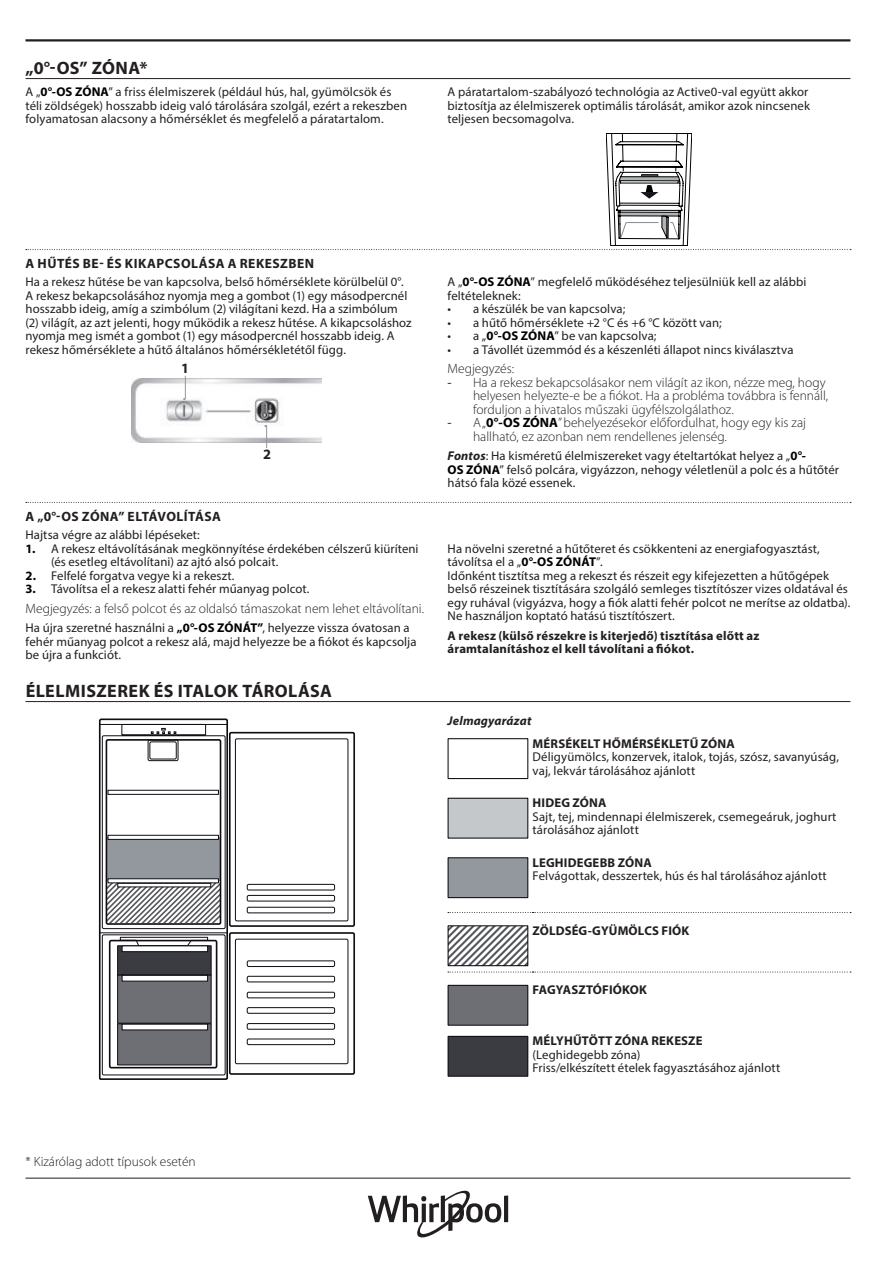
<style>
.page{position:relative;width:893px;height:1263px;background:#fff}
.page>*{position:absolute;margin:0;border:0;box-sizing:border-box;transform-origin:0 0}
.t1{font:700 18px "Myriad Pro";letter-spacing:.02em;color:#231f20}
.t2{font:17.85px "Times";color:#939598}
.t3{font:700 14.25px "Myriad Pro";color:#231f20}
.t4{font:300 13.5px/13.5px "Myriad Pro";color:#231f20}
.t5{font:700 13.5px "Myriad Pro";letter-spacing:.035em;color:#231f20}
.t6{font:12.75px/13.5px "Myriad Pro";letter-spacing:.01em;color:#231f20}
.t7{font:700 12.75px/13.5px "Myriad Pro";letter-spacing:.01em;color:#231f20}
.t8{font:italic 700 12.75px "Myriad Pro";letter-spacing:.015em;color:#231f20}
.s1{font-weight:700;color:#000001}
.s2{font-weight:400}
.s3{font-weight:700;font-style:italic}
</style>
<div class="page">
<hr style="left:26px;top:1178px;width:824px;height:1px;background:#231f20">
<hr style="left:26px;top:39px;width:824px;height:3px;background:#231f20">
<hr style="left:504px;top:1195px;width:4px;height:27px;background:#231f20">
<svg style="left:368px;top:1191px;width:133px;height:46px"></svg>
<hr style="left:26px;top:78px;width:824px;height:1px;background:#231f20">
<svg style="left:26px;top:133px;width:825px;height:117px"></svg>
<img style="left:132px;top:379px;width:190px;height:63px">
<svg style="left:185px;top:376px;width:1px;height:23px"></svg>
<svg style="left:266px;top:425px;width:1px;height:23px"></svg>
<svg style="left:26px;top:502px;width:825px;height:1px"></svg>
<hr style="left:26px;top:701px;width:824px;height:1px;background:#231f20">
<svg style="left:448px;top:972px;width:403px;height:1px"></svg>
<svg style="left:448px;top:912px;width:403px;height:1px"></svg>
<svg style="left:99px;top:718px;width:130px;height:362px"></svg>
<svg style="left:99px;top:731px;width:256px;height:344px"></svg>
<div style="left:117px;top:945px;width:95px;height:30px;background:#3b3c41;border:1px solid #0f0c12"></div>
<div style="left:117px;top:975px;width:95px;height:48px;background:#6d6f75;border:1px solid #0f0c12"></div>
<div style="left:117px;top:1023px;width:95px;height:42px;background:#6d6f75;border:1px solid #0f0c12"></div>
<div style="left:122px;top:945px;width:86px;height:7px;background:#fff;border:1px solid #0f0c12"></div>
<svg style="left:122px;top:975px;width:86px;height:6px"></svg>
<svg style="left:122px;top:1024px;width:86px;height:6px"></svg>
<div style="left:448px;top:738px;width:80px;height:41px;border:1px solid #0f0c12"></div>
<div style="left:448px;top:798px;width:80px;height:40px;background:#c4c8cb"></div>
<div style="left:448px;top:798px;width:80px;height:41px;border:1px solid #0f0c12"></div>
<div style="left:448px;top:858px;width:80px;height:40px;background:#93989e"></div>
<div style="left:448px;top:857px;width:80px;height:41px;border:1px solid #0f0c12"></div>
<svg style="left:450px;top:927px;width:76px;height:37px"></svg>
<div style="left:448px;top:925px;width:80px;height:41px;border:1px solid #0f0c12"></div>
<div style="left:448px;top:985px;width:80px;height:40px;background:#6d6f75"></div>
<div style="left:448px;top:985px;width:80px;height:41px;border:1px solid #0f0c12"></div>
<div style="left:448px;top:1036px;width:80px;height:40px;background:#3b3c41"></div>
<div style="left:448px;top:1036px;width:80px;height:41px;border:1px solid #0f0c12"></div>
<h1 class="t1" style="left:26px;top:56px;width:124px">„0°-OS” ZÓNA*</h1>
<p class="t6" style="left:26px;top:85px;width:383px">A „<span class="s1">0°-OS ZÓNA</span>” a friss élelmiszerek (például hús, hal, gyümölcsök és téli zöldségek) hosszabb ideig való tárolására szolgál, ezért a rekeszben folyamatosan alacsony a hőmérséklet és megfelelő a páratartalom.</p>
<p class="t6" style="left:448px;top:85px;width:364px">A páratartalom-szabályozó technológia az Active0-val együtt akkor biztosítja az élelmiszerek optimális tárolását, amikor azok nincsenek teljesen becsomagolva.</p>
<p class="t5" style="left:26px;top:255px;width:290px">A HŰTÉS BE- ÉS KIKAPCSOLÁSA A REKESZBEN</p>
<p class="t6" style="left:26px;top:275px;width:388px">Ha a rekesz hűtése be van kapcsolva, belső hőmérséklete körülbelül 0°.<br>A rekesz bekapcsolásához nyomja meg a gombot (1) egy másodpercnél hosszabb ideig, amíg a szimbólum (2) világítani kezd. Ha a szimbólum (2) világít, az azt jelenti, hogy működik a rekesz hűtése. A kikapcsoláshoz nyomja meg ismét a gombot (1) egy másodpercnél hosszabb ideig. A rekesz hőmérséklete a hűtő általános hőmérsékletétől függ.</p>
<p class="t3" style="left:181px;top:359px;width:9px">1</p>
<h2 class="t2" style="left:182px;top:383px;width:5px">.</h2>
<h2 class="t2" style="left:264px;top:410px;width:5px">.</h2>
<p class="t3" style="left:263px;top:445px;width:9px">2</p>
<p class="t5" style="left:26px;top:508px;width:197px">A „0°-OS ZÓNA” ELTÁVOLÍTÁSA</p>
<p class="t6" style="left:26px;top:528px;width:176px">Hajtsa végre az alábbi lépéseket:</p>
<p class="t6" style="left:51px;top:541px;width:369px;text-indent:-26px"><span class="s1">1.</span> A rekesz eltávolításának megkönnyítése érdekében célszerű kiüríteni (és esetleg eltávolítani) az ajtó alsó polcait.</p>
<p class="t6" style="left:26px;top:568px;width:211px"><span class="s1">2.</span> Felfelé forgatva vegye ki a rekeszt.</p>
<p class="t6" style="left:26px;top:582px;width:286px"><span class="s1">3.</span> Távolítsa el a rekesz alatti fehér műanyag polcot.</p>
<p class="t4" style="left:26px;top:601px;width:400px">Megjegyzés: a felső polcot és az oldalsó támaszokat nem lehet eltávolítani.</p>
<p class="t6" style="left:26px;top:621px;width:393px">Ha újra szeretné használni a <span class="s1">„0°-OS ZÓNÁT”</span>, helyezze vissza óvatosan a fehér műanyag polcot a rekesz alá, majd helyezze be a fiókot és kapcsolja be újra a funkciót.</p>
<h1 class="t1" style="left:26px;top:679px;width:308px">ÉLELMISZEREK ÉS ITALOK TÁROLÁSA</h1>
<p class="t6" style="left:448px;top:275px;width:360px">A „<span class="s1">0°-OS ZÓNA</span>” megfelelő működéséhez teljesülniük kell az alábbi feltételeknek:</p>
<p class="t6" style="left:448px;top:302px;width:179px">• a készülék be van kapcsolva;</p>
<p class="t6" style="left:448px;top:315px;width:276px">• a hűtő hőmérséklete +2 °C és +6 °C között van;</p>
<p class="t6" style="left:448px;top:329px;width:210px">• a „<span class="s1">0°-OS ZÓNA</span>” be van kapcsolva;</p>
<p class="t6" style="left:448px;top:342px;width:348px">• a Távollét üzemmód és a készenléti állapot nincs kiválasztva</p>
<p class="t4" style="left:448px;top:362px;width:68px">Megjegyzés:</p>
<p class="t4" style="left:473px;top:375px;width:357px;text-indent:-26px"><span class="s2">-</span> Ha a rekesz bekapcsolásakor nem világít az ikon, nézze meg, hogy helyesen helyezte-e be a fiókot. Ha a probléma továbbra is fennáll, forduljon a hivatalos műszaki ügyfélszolgálathoz.</p>
<p class="t4" style="left:473px;top:416px;width:334px;text-indent:-26px"><span class="s2">-</span> A „<span class="s1">0°-OS ZÓNA</span>” behelyezésekor előfordulhat, hogy egy kis zaj hallható, ez azonban nem rendellenes jelenség.</p>
<p class="t6" style="left:448px;top:449px;width:393px"><span class="s3">Fontos</span>: Ha kisméretű élelmiszereket vagy ételtartókat helyez a „<span class="s1">0°-<br>OS ZÓNA</span>” felső polcára, vigyázzon, nehogy véletlenül a polc és a hűtőtér hátsó fala közé essenek.</p>
<p class="t6" style="left:448px;top:541px;width:404px">Ha növelni szeretné a hűtőteret és csökkenteni az energiafogyasztást, távolítsa el a „<span class="s1">0°-OS ZÓNÁT</span>”.<br>Időnként tisztítsa meg a rekeszt és részeit egy kifejezetten a hűtőgépek belső részeinek tisztítására szolgáló semleges tisztítószer vizes oldatával és egy ruhával (vigyázva, hogy a fiók alatti fehér polcot ne merítse az oldatba).<br>Ne használjon koptató hatású tisztítószert.</p>
<p class="t7" style="left:448px;top:628px;width:313px">A rekesz (külső részekre is kiterjedő) tisztítása előtt az áramtalanításhoz el kell távolítani a fiókot.</p>
<p class="t8" style="left:448px;top:713px;width:85px">Jelmagyarázat</p>
<p class="t7" style="left:533px;top:736px;width:204px">MÉRSÉKELT HŐMÉRSÉKLETŰ ZÓNA</p>
<p class="t6" style="left:533px;top:750px;width:308px">Déligyümölcs, konzervek, italok, tojás, szósz, savanyúság, vaj, lekvár tárolásához ajánlott</p>
<p class="t7" style="left:533px;top:796px;width:75px">HIDEG ZÓNA</p>
<p class="t6" style="left:533px;top:809px;width:305px">Sajt, tej, mindennapi élelmiszerek, csemegeáruk, joghurt tárolásához ajánlott</p>
<p class="t7" style="left:533px;top:855px;width:121px">LEGHIDEGEBB ZÓNA</p>
<p class="t6" style="left:533px;top:869px;width:296px">Felvágottak, desszertek, hús és hal tárolásához ajánlott</p>
<p class="t7" style="left:533px;top:923px;width:158px">ZÖLDSÉG-GYÜMÖLCS FIÓK</p>
<p class="t7" style="left:533px;top:983px;width:116px">FAGYASZTÓFIÓKOK</p>
<p class="t7" style="left:533px;top:1034px;width:171px">MÉLYHŰTÖTT ZÓNA REKESZE</p>
<p class="t6" style="left:533px;top:1048px;width:249px">(Leghidegebb zóna)<br>Friss/elkészített ételek fagyasztásához ajánlott</p>
<p class="t4" style="left:26px;top:1155px;width:172px">* Kizárólag adott típusok esetén</p>
</div>
